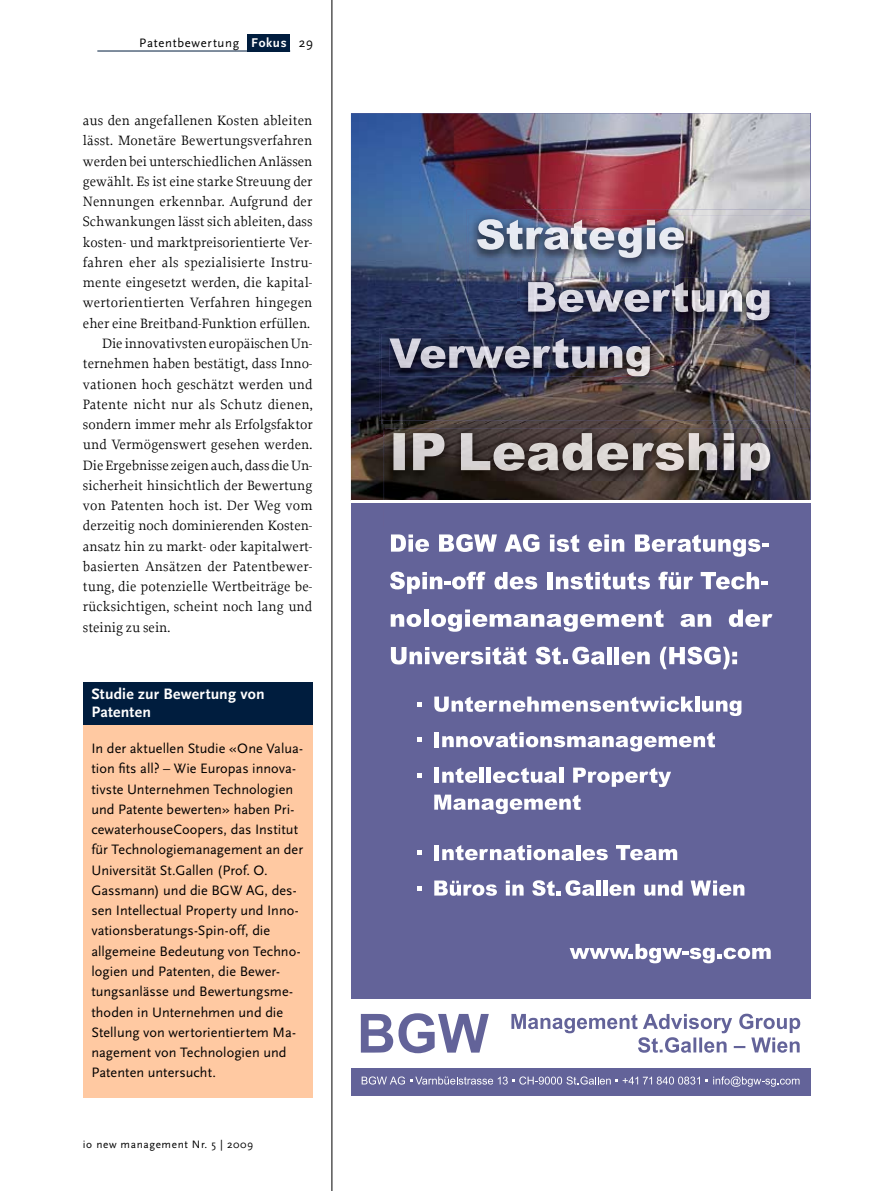
<style>
.page{position:relative;width:893px;height:1191px;background:#fff}
.page>*{position:absolute;margin:0;border:0;box-sizing:border-box;transform-origin:0 0}
.t1{font:700 15.75px/18px "Scala Sans";letter-spacing:.01em;color:#fff}
.t2{font:14.25px "Proforma";letter-spacing:.005em;color:#000}
.t3{font:14.25px/20.2px "Scala Sans";letter-spacing:.005em;color:#000}
.t4{font:12.75px "Scala Sans";letter-spacing:.055em;color:#000}
.t5{font:11.25px "Scala Sans";letter-spacing:.055em;color:#000}
.s1{font-weight:700;font-size:13.2px;color:#fff}
.s2{font-size:13.5px}
</style>
<div class="page">
<img style="left:351px;top:113px;width:459px;height:387px">
<div style="left:351px;top:501px;width:459px;height:595px;background:#636399"></div>
<div style="left:351px;top:999px;width:459px;height:68px;background:#fff"></div>
<img style="left:469px;top:298px;width:49px;height:3px">
<img style="left:467px;top:209px;width:343px;height:89px">
<img style="left:469px;top:215px;width:341px;height:83px">
<img style="left:642px;top:219px;width:42px;height:39px">
<img style="left:477px;top:219px;width:165px;height:39px">
<img style="left:518px;top:301px;width:2px;height:27px">
<img style="left:518px;top:272px;width:292px;height:26px">
<img style="left:520px;top:278px;width:290px;height:88px">
<img style="left:528px;top:301px;width:241px;height:19px">
<img style="left:528px;top:282px;width:241px;height:19px">
<img style="left:381px;top:420px;width:413px;height:3px">
<img style="left:379px;top:328px;width:416px;height:92px">
<svg style="left:795px;top:366px;width:15px;height:2px"></svg>
<img style="left:520px;top:328px;width:275px;height:40px">
<svg style="left:518px;top:328px;width:2px;height:10px"></svg>
<img style="left:520px;top:334px;width:274px;height:32px">
<img style="left:389px;top:338px;width:261px;height:38px">
<img style="left:520px;top:366px;width:130px;height:2px">
<img style="left:518px;top:338px;width:132px;height:28px">
<img style="left:518px;top:345px;width:2px;height:21px">
<img style="left:385px;top:502px;width:425px;height:1px">
<img style="left:383px;top:423px;width:427px;height:77px">
<img style="left:383px;top:423px;width:411px;height:1px">
<img style="left:393px;top:433px;width:377px;height:47px">
<img style="left:393px;top:433px;width:290px;height:38px">
<svg style="left:391px;top:534px;width:38px;height:18px"></svg>
<svg style="left:439px;top:534px;width:58px;height:18px"></svg>
<svg style="left:504px;top:534px;width:35px;height:18px"></svg>
<svg style="left:550px;top:534px;width:29px;height:18px"></svg>
<svg style="left:588px;top:534px;width:36px;height:18px"></svg>
<svg style="left:635px;top:534px;width:133px;height:23px"></svg>
<svg style="left:390px;top:571px;width:95px;height:23px"></svg>
<svg style="left:494px;top:572px;width:43px;height:17px"></svg>
<div style="left:547px;top:572px;width:6px;height:17px;background:#fff"></div>
<svg style="left:556px;top:572px;width:94px;height:17px"></svg>
<svg style="left:658px;top:571px;width:35px;height:18px"></svg>
<svg style="left:701px;top:572px;width:67px;height:17px"></svg>
<svg style="left:391px;top:614px;width:30px;height:13px"></svg>
<div style="left:424px;top:609px;width:5px;height:17px;background:#fff"></div>
<svg style="left:431px;top:609px;width:233px;height:23px"></svg>
<svg style="left:680px;top:614px;width:31px;height:13px"></svg>
<svg style="left:729px;top:609px;width:43px;height:18px"></svg>
<svg style="left:391px;top:647px;width:136px;height:17px"></svg>
<svg style="left:536px;top:646px;width:69px;height:18px"></svg>
<div style="left:607px;top:647px;width:5px;height:17px;background:#fff"></div>
<hr style="left:615px;top:647px;width:4px;height:17px;background:#fff">
<svg style="left:621px;top:651px;width:29px;height:13px"></svg>
<svg style="left:660px;top:646px;width:77px;height:23px"></svg>
<svg style="left:570px;top:944px;width:201px;height:19px"></svg>
<svg style="left:417px;top:702px;width:4px;height:4px"></svg>
<svg style="left:434px;top:696px;width:260px;height:16px"></svg>
<hr style="left:695px;top:696px;width:4px;height:15px;background:#fff">
<svg style="left:702px;top:700px;width:39px;height:16px"></svg>
<svg style="left:417px;top:737px;width:4px;height:5px"></svg>
<div style="left:434px;top:732px;width:5px;height:15px;background:#fff"></div>
<svg style="left:442px;top:732px;width:273px;height:19px"></svg>
<svg style="left:417px;top:773px;width:4px;height:4px"></svg>
<div style="left:434px;top:767px;width:5px;height:15px;background:#fff"></div>
<svg style="left:442px;top:767px;width:36px;height:16px"></svg>
<hr style="left:480px;top:767px;width:4px;height:15px;background:#fff">
<hr style="left:487px;top:767px;width:4px;height:15px;background:#fff">
<svg style="left:493px;top:767px;width:64px;height:16px"></svg>
<hr style="left:559px;top:767px;width:4px;height:15px;background:#fff">
<svg style="left:573px;top:767px;width:98px;height:20px"></svg>
<svg style="left:434px;top:794px;width:147px;height:20px"></svg>
<svg style="left:417px;top:850px;width:4px;height:5px"></svg>
<div style="left:434px;top:845px;width:5px;height:15px;background:#fff"></div>
<svg style="left:442px;top:845px;width:132px;height:15px"></svg>
<hr style="left:576px;top:845px;width:4px;height:15px;background:#fff">
<svg style="left:582px;top:849px;width:26px;height:11px"></svg>
<svg style="left:616px;top:845px;width:61px;height:15px"></svg>
<svg style="left:417px;top:886px;width:4px;height:4px"></svg>
<svg style="left:434px;top:880px;width:63px;height:15px"></svg>
<svg style="left:506px;top:880px;width:18px;height:15px"></svg>
<svg style="left:532px;top:880px;width:62px;height:15px"></svg>
<hr style="left:596px;top:880px;width:4px;height:15px;background:#fff">
<hr style="left:603px;top:880px;width:4px;height:15px;background:#fff">
<svg style="left:609px;top:884px;width:26px;height:11px"></svg>
<svg style="left:644px;top:880px;width:39px;height:15px"></svg>
<svg style="left:691px;top:880px;width:53px;height:15px"></svg>
<hr style="left:351px;top:500px;width:459px;height:2px;background:#fff">
<svg style="left:362px;top:1076px;width:345px;height:8px"></svg>
<svg style="left:713px;top:1076px;width:86px;height:10px"></svg>
<svg style="left:361px;top:1013px;width:128px;height:40px"></svg>
<svg style="left:511px;top:1013px;width:289px;height:39px"></svg>
<hr style="left:332px;top:0;width:1px;height:1191px;background:#000">
<hr style="left:97px;top:51px;width:193px;height:1px;background:#001d3e">
<div style="left:248px;top:34px;width:42px;height:17px;background:#001d3e"></div>
<div style="left:83px;top:682px;width:230px;height:415px;background:#ffc9a2"></div>
<div style="left:83px;top:682px;width:230px;height:42px;background:#001d3e"></div>
<p class="t4" style="left:139px;top:36px;width:175px">Patentbewertung <span class="s1">Fokus</span> <span class="s2">29</span></p>
<p class="t2" style="left:83px;top:112px;width:231px">aus den angefallenen Kosten ableiten</p>
<p class="t2" style="left:83px;top:132px;width:231px">lässt. Monetäre Bewertungsverfahren</p>
<p class="t2" style="left:83px;top:152px;width:231px">werden bei unterschiedlichen Anlässen</p>
<p class="t2" style="left:83px;top:172px;width:231px">gewählt. Es ist eine starke Streuung der</p>
<p class="t2" style="left:83px;top:193px;width:231px">Nennungen erkennbar. Aufgrund der</p>
<p class="t2" style="left:83px;top:213px;width:231px">Schwankungen lässt sich ableiten, dass</p>
<p class="t2" style="left:83px;top:233px;width:231px">kosten- und marktpreisorientierte Ver‑</p>
<p class="t2" style="left:83px;top:253px;width:231px">fahren eher als spezialisierte Instru‑</p>
<p class="t2" style="left:83px;top:274px;width:231px">mente eingesetzt werden, die kapital‑</p>
<p class="t2" style="left:83px;top:294px;width:231px">wertorientierten Verfahren hingegen</p>
<p class="t2" style="left:83px;top:314px;width:229px">eher eine Breitband-Funktion erfüllen.</p>
<p class="t2" style="left:102px;top:334px;width:212px">Die innovativsten europäischen Un‑</p>
<p class="t2" style="left:83px;top:355px;width:231px">ternehmen haben bestätigt, dass Inno‑</p>
<p class="t2" style="left:83px;top:375px;width:231px">vationen hoch geschätzt werden und</p>
<p class="t2" style="left:83px;top:395px;width:231px">Patente nicht nur als Schutz dienen,</p>
<p class="t2" style="left:83px;top:415px;width:231px">sondern immer mehr als Erfolgsfaktor</p>
<p class="t2" style="left:83px;top:436px;width:231px">und Vermögenswert gesehen werden.</p>
<p class="t2" style="left:83px;top:456px;width:231px">Die Ergebnisse zeigen auch, dass die Un‑</p>
<p class="t2" style="left:83px;top:476px;width:231px">sicherheit hinsichtlich der Bewertung</p>
<p class="t2" style="left:83px;top:496px;width:231px">von Patenten hoch ist. Der Weg vom</p>
<p class="t2" style="left:83px;top:517px;width:231px">derzeitig noch dominierenden Kosten‑</p>
<p class="t2" style="left:83px;top:537px;width:231px">ansatz hin zu markt- oder kapitalwert‑</p>
<p class="t2" style="left:83px;top:557px;width:231px">basierten Ansätzen der Patentbewer‑</p>
<p class="t2" style="left:83px;top:577px;width:231px">tung, die potenzielle Wertbeiträge be‑</p>
<p class="t2" style="left:83px;top:598px;width:231px">rücksichtigen, scheint noch lang und</p>
<p class="t2" style="left:83px;top:618px;width:89px">steinig zu sein.</p>
<p class="t1" style="left:91px;top:685px;width:175px">Studie zur Bewertung von<br>Patenten</p>
<p class="t3" style="left:91px;top:738px;width:213px">In der aktuellen Studie «One Valua&shy;tion fits all? – Wie Europas innova&shy;tivste Unternehmen Technologien und Patente bewerten» haben Pri&shy;cewaterhouseCoopers, das Institut für Technologiemanagement an der<br>Universität St.Gallen (Prof. O.<br>Gassmann) und die BGW AG, des&shy;sen Intellectual Property und Inno&shy;vationsberatungs-Spin-off, die allgemeine Bedeutung von Techno&shy;logien und Patenten, die Bewer&shy;tungsanlässe und Bewertungsme&shy;thoden in Unternehmen und die<br>Stellung von wertorientiertem Ma&shy;nagement von Technologien und<br>Patenten untersucht.</p>
<p class="t5" style="left:83px;top:1138px;width:172px">io new management Nr. 5 | 2009</p>
</div>
